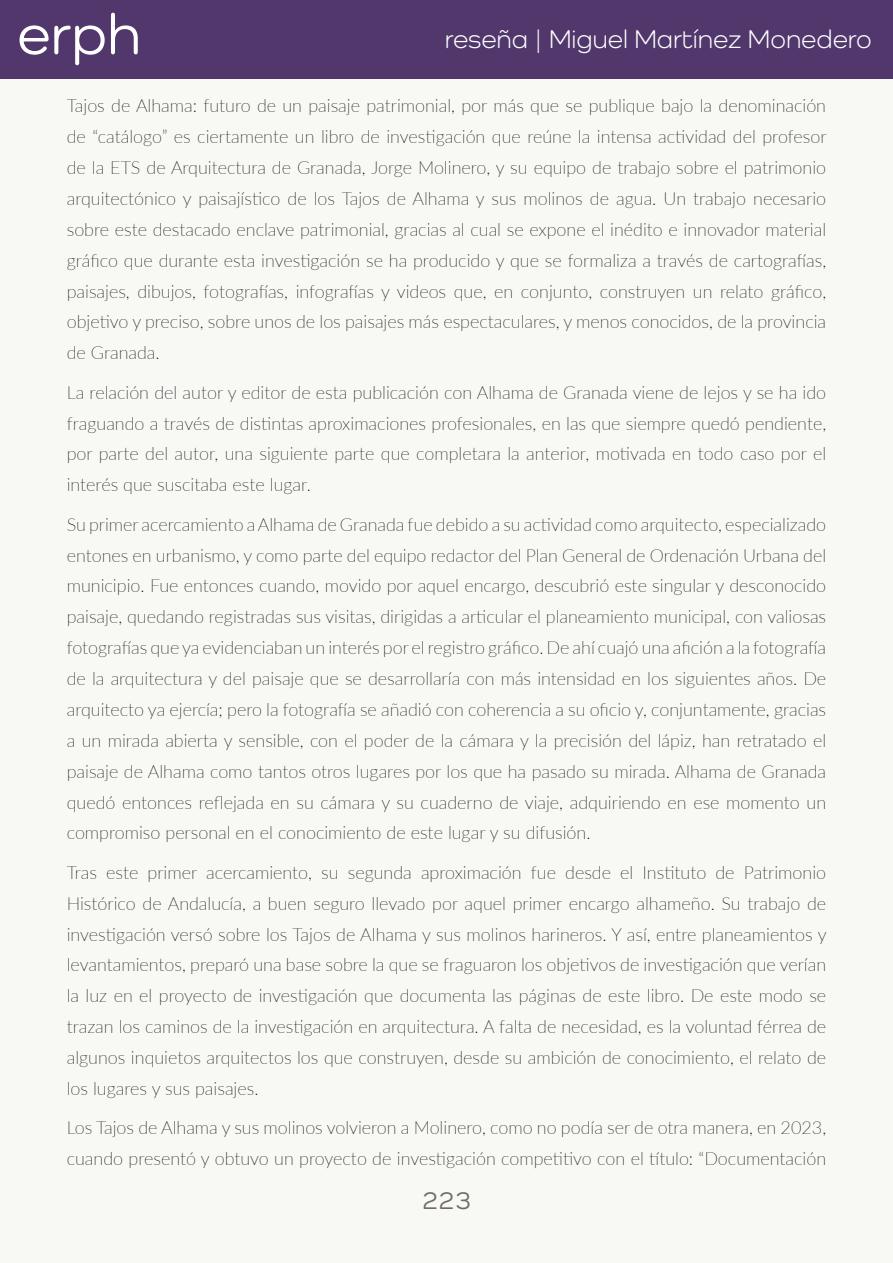
<style>
.page{position:relative;width:893px;height:1263px;background:#f8f8f5}
.page>*{position:absolute;margin:0;border:0;box-sizing:border-box;transform-origin:0 0}
.t1{font:500 58.5px "Como";color:#fff}
.t2{font:26.4px "Como";color:#fff}
.t3{font:500 25.5px "Como";color:#716869}
.t4{font:100 18px/30.9px "Lato";color:#000;text-align:justify}
</style>
<div class="page">
<div style="left:0;top:0;width:893px;height:79px;background:#51376c"></div>
<h1 class="t1" style="left:17px;top:-1px;width:125px">erph</h1>
<p class="t4" style="left:67px;top:90px;width:761px">Tajos de Alhama: futuro de un paisaje patrimonial, por más que se publique bajo la denominación de “catálogo” es ciertamente un libro de investigación que reúne la intensa actividad del profesor de la ETS de Arquitectura de Granada, Jorge Molinero, y su equipo de trabajo sobre el patrimonio arquitectónico y paisajístico de los Tajos de Alhama y sus molinos de agua. Un trabajo necesario sobre este destacado enclave patrimonial, gracias al cual se expone el inédito e innovador material gráfico que durante esta investigación se ha producido y que se formaliza a través de cartografías, paisajes, dibujos, fotografías, infografías y videos que, en conjunto, construyen un relato gráfico, objetivo y preciso, sobre unos de los paisajes más espectaculares, y menos conocidos, de la provincia de Granada.</p>
<p class="t4" style="left:67px;top:376px;width:761px">La relación del autor y editor de esta publicación con Alhama de Granada viene de lejos y se ha ido fraguando a través de distintas aproximaciones profesionales, en las que siempre quedó pendiente, por parte del autor, una siguiente parte que completara la anterior, motivada en todo caso por el interés que suscitaba este lugar.</p>
<p class="t4" style="left:67px;top:508px;width:761px">Su primer acercamiento a Alhama de Granada fue debido a su actividad como arquitecto, especializado entones en urbanismo, y como parte del equipo redactor del Plan General de Ordenación Urbana del municipio. Fue entonces cuando, movido por aquel encargo, descubrió este singular y desconocido paisaje, quedando registradas sus visitas, dirigidas a articular el planeamiento municipal, con valiosas fotografías que ya evidenciaban un interés por el registro gráfico. De ahí cuajó una afición a la fotografía de la arquitectura y del paisaje que se desarrollaría con más intensidad en los siguientes años. De arquitecto ya ejercía; pero la fotografía se añadió con coherencia a su oficio y, conjuntamente, gracias a un mirada abierta y sensible, con el poder de la cámara y la precisión del lápiz, han retratado el paisaje de Alhama como tantos otros lugares por los que ha pasado su mirada. Alhama de Granada quedó entonces reflejada en su cámara y su cuaderno de viaje, adquiriendo en ese momento un compromiso personal en el conocimiento de este lugar y su difusión.</p>
<p class="t4" style="left:67px;top:856px;width:761px">Tras este primer acercamiento, su segunda aproximación fue desde el Instituto de Patrimonio Histórico de Andalucía, a buen seguro llevado por aquel primer encargo alhameño. Su trabajo de investigación versó sobre los Tajos de Alhama y sus molinos harineros. Y así, entre planeamientos y levantamientos, preparó una base sobre la que se fraguaron los objetivos de investigación que verían la luz en el proyecto de investigación que documenta las páginas de este libro. De este modo se trazan los caminos de la investigación en arquitectura. A falta de necesidad, es la voluntad férrea de algunos inquietos arquitectos los que construyen, desde su ambición de conocimiento, el relato de los lugares y sus paisajes.</p>
<p class="t4" style="left:67px;top:1112px;width:761px">Los Tajos de Alhama y sus molinos volvieron a Molinero, como no podía ser de otra manera, en 2023, cuando presentó y obtuvo un proyecto de investigación competitivo con el título: “Documentación</p>
<h2 class="t2" style="left:445px;top:24px;width:428px">reseña | Miguel Martínez Monedero</h2>
<h3 class="t3" style="left:422px;top:1185px;width:51px">223</h3>
</div>
